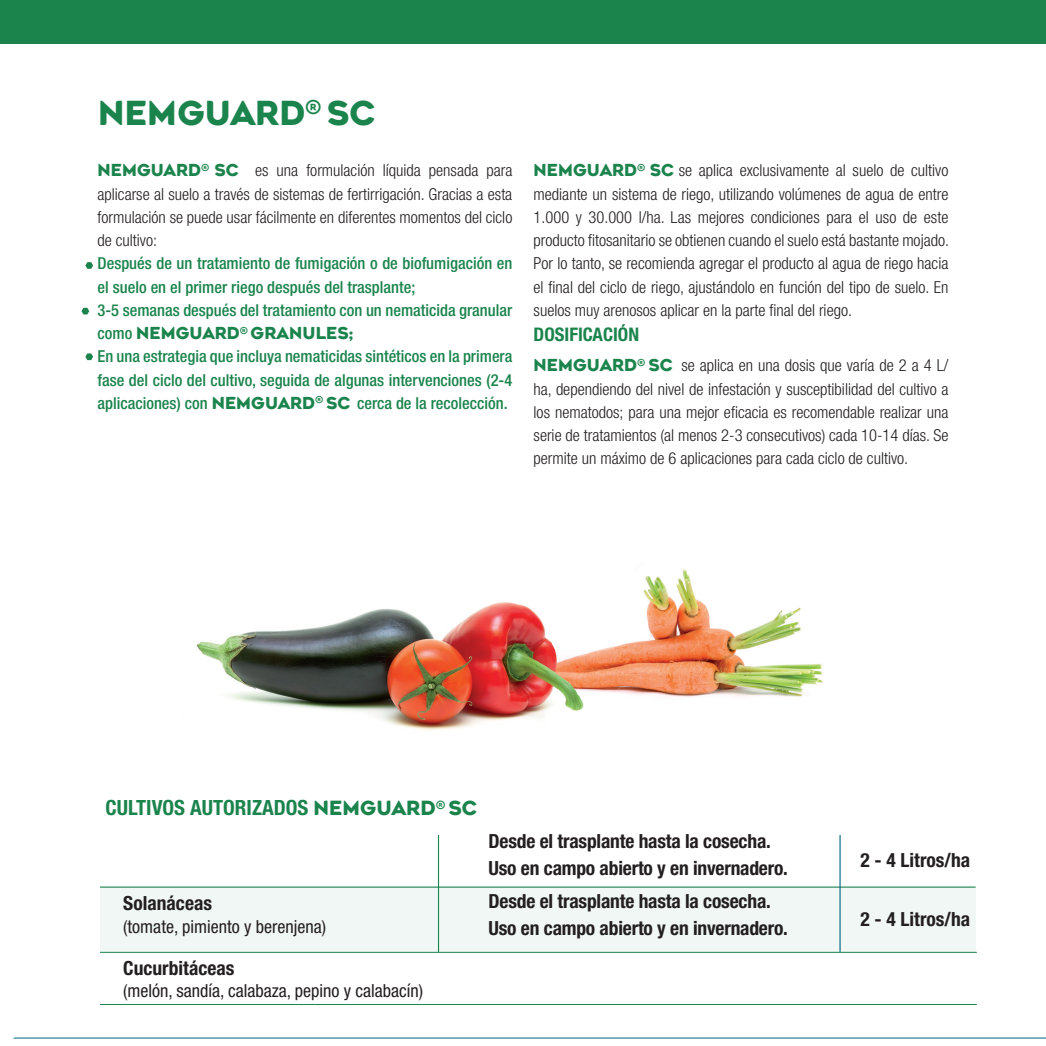
<style>
.page{position:relative;width:1046px;height:1046px;background:#fff}
.page>*{position:absolute;margin:0;border:0;box-sizing:border-box;transform-origin:0 0}
.t1{font:700 33px "Agenor";color:#1b844d}
.t2{font:700 condensed 21px "Helvetica Neue LT Std";color:#1b844d}
.t3{font:700 condensed 19.5px/27px "Helvetica Neue LT Std";letter-spacing:-.01em;color:#231f20}
.t4{font:700 condensed 18.75px "Helvetica Neue LT Std";color:#1b844d}
.t5{font:condensed 18px "Helvetica Neue LT Std";color:#231f20}
.t6{font:300 condensed 16.5px/23.2px "Helvetica Neue LT Std";color:#231f20;text-align:justify}
.t7{font:500 condensed 16.5px/23.2px "Helvetica Neue LT Std";color:#1b844d}
.t8{font:700 16.5px "Agenor";color:#1b844d}
.s1{font-family:"Agenor";font-weight:700;font-stretch:normal;color:#1b844d}
.s2{font-family:"Helvetica Neue LT Std";font-weight:500;font-stretch:condensed}
.s3{font-family:"Agenor";font-weight:700;font-stretch:normal}
.s4{font-family:"Agenor";font-stretch:normal;font-size:19.5px}
</style>
<div class="page">
<div style="left:0;top:0;width:1046px;height:43px;background:#1b844d"></div>
<img style="left:196px;top:602px;width:349px;height:128px">
<img style="left:586px;top:569px;width:237px;height:128px">
<img style="left:490px;top:611px;width:96px;height:102px">
<div style="left:100px;top:887px;width:876px;height:66px;background:#f1f7f4"></div>
<hr style="left:100px;top:887px;width:876px;height:1px;background:#1b844d">
<hr style="left:438px;top:835px;width:1px;height:117px;background:#1b844d">
<hr style="left:839px;top:835px;width:2px;height:117px;background:#006283">
<hr style="left:100px;top:952px;width:877px;height:1px;background:#1b844d">
<hr style="left:100px;top:1004px;width:877px;height:1px;background:#1b844d">
<hr style="left:14px;top:1038px;width:1032px;height:1px;background:#006283">
<svg style="left:85px;top:262px;width:8px;height:7px"></svg>
<svg style="left:82px;top:308px;width:7px;height:6px"></svg>
<svg style="left:85px;top:353px;width:8px;height:7px"></svg>
<h1 class="t1" style="left:98px;top:94px;width:279px">NEMGUARD<sup>®</sup> SC</h1>
<p class="t6" style="left:98px;top:159px;width:416px"><span class="s1">NEMGUARD</span><sup>®</sup> <span class="s1">SC</span> es una formulación líquida pensada para aplicarse al suelo a través de sistemas de fertirrigación. Gracias a esta formulación se puede usar fácilmente en diferentes momentos del ciclo de cultivo:</p>
<p class="t7" style="left:98px;top:252px;width:416px">Después de un tratamiento de fumigación o de biofumigación en el suelo en el primer riego después del trasplante;<br>3-5 semanas después del tratamiento con un nematicida granular</p>
<p class="t8" style="left:98px;top:323px;width:257px"><span class="s2">como</span> NEMGUARD<sup>®</sup> GRANULes;</p>
<p class="t7" style="left:98px;top:345px;width:416px;text-align:justify">En una estrategia que incluya nematicidas sintéticos en la primera fase del ciclo del cultivo, seguida de algunas intervenciones (2-4 aplicaciones) con <span class="s3">NEMGUARD</span><sup>®</sup> <span class="s3">SC</span> cerca de la recolección.</p>
<p class="t6" style="left:534px;top:159px;width:417px"><span class="s1">NEMGUARD</span><sup>®</sup> <span class="s1">SC</span> se aplica exclusivamente al suelo de cultivo mediante un sistema de riego, utilizando volúmenes de agua de entre 1.000 y 30.000 l/ha. Las mejores condiciones para el uso de este producto fitosanitario se obtienen cuando el suelo está bastante mojado.<br>Por lo tanto, se recomienda agregar el producto al agua de riego hacia el final del ciclo de riego, ajustándolo en función del tipo de suelo. En suelos muy arenosos aplicar en la parte final del riego.</p>
<p class="t4" style="left:534px;top:323px;width:107px">DOSIFICACIÓN</p>
<p class="t6" style="left:534px;top:354px;width:416px"><span class="s1">NEMGUARD</span><sup>®</sup> <span class="s1">SC</span> se aplica en una dosis que varía de 2 a 4 L/ ha, dependiendo del nivel de infestación y susceptibilidad del cultivo a los nematodos; para una mejor eficacia es recomendable realizar una serie de tratamientos (al menos 2-3 consecutivos) cada 10-14 días. Se permite un máximo de 6 aplicaciones para cada ciclo de cultivo.</p>
<p class="t2" style="left:105px;top:795px;width:373px">CULTIVOS AUTORIZADOS <span class="s4">NEMGUARD</span><sup>®</sup> <span class="s4">SC</span></p>
<p class="t3" style="left:123px;top:889px;width:90px">Solanáceas</p>
<p class="t5" style="left:123px;top:916px;width:204px">(tomate, pimiento y berenjena)</p>
<p class="t3" style="left:123px;top:954px;width:113px">Cucurbitáceas</p>
<p class="t5" style="left:123px;top:980px;width:301px">(melón, sandía, calabaza, pepino y calabacín)</p>
<p class="t3" style="left:489px;top:827px;width:301px">Desde el trasplante hasta la cosecha.<br>Uso en campo abierto y en invernadero.</p>
<p class="t3" style="left:489px;top:887px;width:301px">Desde el trasplante hasta la cosecha.<br>Uso en campo abierto y en invernadero.</p>
<p class="t3" style="left:861px;top:846px;width:111px">2 - 4 Litros/ha</p>
<p class="t3" style="left:861px;top:905px;width:111px">2 - 4 Litros/ha</p>
</div>
